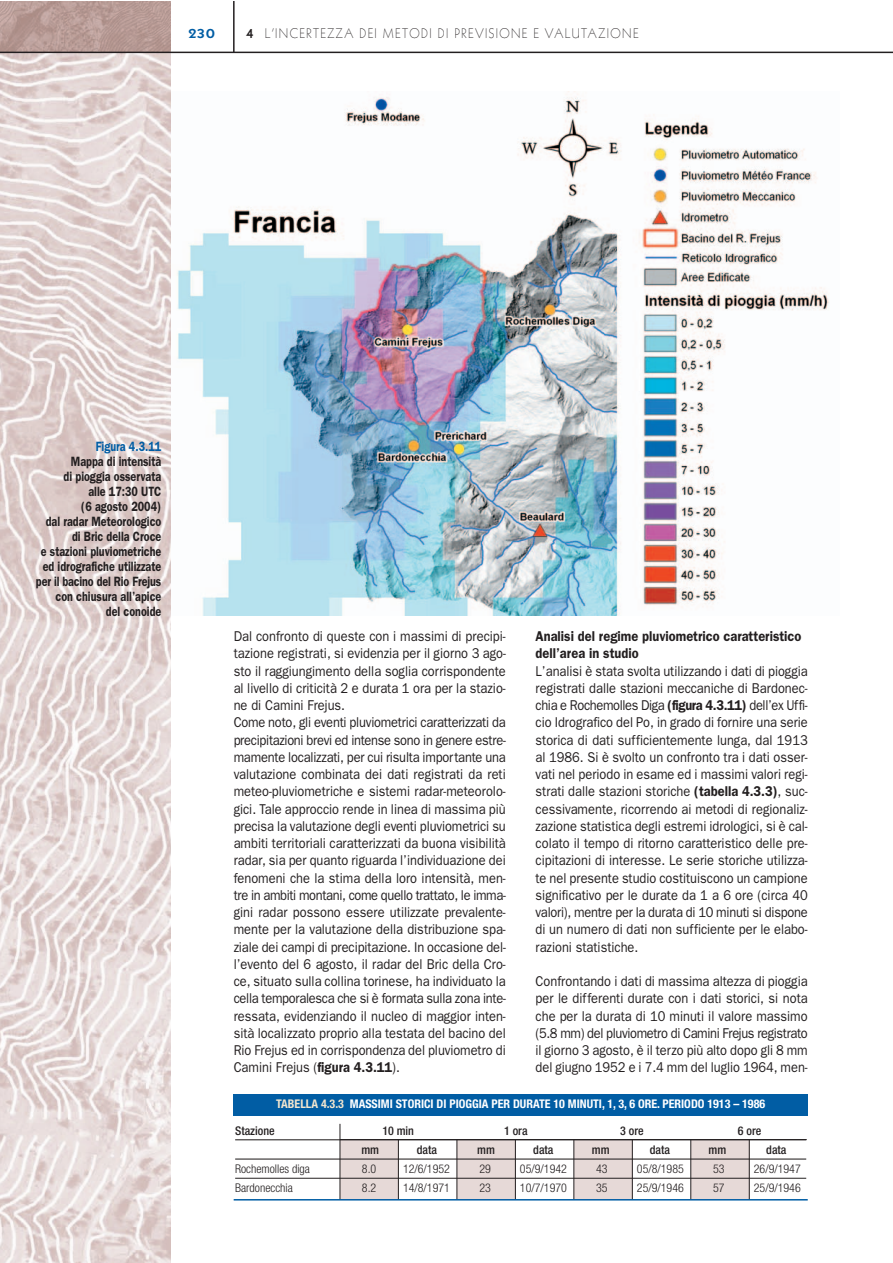
<style>
.page{position:relative;width:893px;height:1263px;background:#fff}
.page>*{position:absolute;margin:0;border:0;box-sizing:border-box;transform-origin:0 0}
.t1{font:800 15px "Kabel";color:#015da4;scale:1.2 1}
.t2{font:14.25px/17.2px "Franklin Gothic";color:#231f20;text-align:justify;scale:.9 1}
.t3{font:600 14.25px/17.2px "Franklin Gothic";color:#231f20;scale:.9 1}
.t4{font:600 13.5px/15px "Franklin Gothic";color:#231f20;text-align:right;scale:.8 1}
.t5{font:300 13.5px "Kabel";letter-spacing:.11em;color:#231f20;scale:.92 1}
.t6{font:600 13.5px "Franklin Gothic";color:#015da4;scale:.8 1}
.t7{font:300 condensed 12px "Helvetica Neue";color:#231f20}
.t8{font:700 condensed 12px "Helvetica Neue";color:#fff}
.t9{font:500 condensed 12px "Helvetica Neue";color:#231f20}
.s1{font-weight:800;font-size:15px}
.s2{font-weight:600}
.s3{color:#f2e5cf}
</style>
<div class="page">
<img style="left:177px;top:91px;width:652px;height:524px">
<img style="left:0;top:53px;width:170px;height:1210px">
<svg style="left:0;top:1px;width:170px;height:51px;background:#b69994"></svg>
<hr style="left:0;top:52px;width:893px;height:1px;background:#231f20">
<hr style="left:233px;top:1px;width:2px;height:51px;background:#231f20">
<div style="left:340px;top:1139px;width:58px;height:61px;background:#e6d9d7"></div>
<div style="left:457px;top:1139px;width:58px;height:61px;background:#e6d9d7"></div>
<div style="left:574px;top:1139px;width:58px;height:61px;background:#e6d9d7"></div>
<div style="left:691px;top:1139px;width:58px;height:61px;background:#e6d9d7"></div>
<hr style="left:398px;top:1139px;width:1px;height:61px;background:#231f20">
<hr style="left:340px;top:1124px;width:1px;height:76px;background:#231f20">
<hr style="left:457px;top:1139px;width:1px;height:61px;background:#231f20">
<hr style="left:515px;top:1139px;width:1px;height:61px;background:#231f20">
<hr style="left:574px;top:1139px;width:1px;height:61px;background:#231f20">
<hr style="left:632px;top:1139px;width:1px;height:61px;background:#231f20">
<hr style="left:690px;top:1139px;width:1px;height:61px;background:#231f20">
<hr style="left:749px;top:1139px;width:1px;height:61px;background:#231f20">
<hr style="left:340px;top:1139px;width:467px;height:1px;background:#231f20">
<hr style="left:235px;top:1139px;width:571px;height:1px;background:#231f20">
<hr style="left:235px;top:1158px;width:571px;height:1px;background:#231f20">
<hr style="left:235px;top:1178px;width:571px;height:1px;background:#231f20">
<hr style="left:234px;top:1199px;width:574px;height:1px;background:#015da4">
<div style="left:234px;top:1094px;width:574px;height:22px;background:#015da4"></div>
<p class="t1" style="left:188px;top:27px;width:24px">230</p>
<p class="t5" style="left:246px;top:28px;width:428px"><span class="s1">4</span> L’INCERTEZZA DEI METODI DI PREVISIONE E VALUTAZIONE</p>
<p class="t6" style="left:96px;top:442px;width:84px">Figura 4.3.11</p>
<p class="t4" style="left:36px;top:455px;width:158px">Mappa di intensità<br>di pioggia osservata<br>alle 17:30 UTC<br>(6 agosto 2004)<br>dal radar Meteorologico di Bric della Croce<br>e stazioni pluviometriche ed idrografiche utilizzate per il bacino del Rio Frejus con chiusura all’apice<br>del conoide</p>
<p class="t2" style="left:234px;top:629px;width:304px;text-align:left">Dal confronto di queste con i massimi di precipi&shy;tazione registrati, si evidenzia per il giorno 3 ago&shy;sto il raggiungimento della soglia corrispondente al livello di criticità 2 e durata 1 ora per la stazio&shy;ne di Camini Frejus.<br>Come noto, gli eventi pluviometrici caratterizzati da precipitazioni brevi ed intense sono in genere estre&shy;mamente localizzati, per cui risulta importante una valutazione combinata dei dati registrati da reti meteo-pluviometriche e sistemi radar-meteorolo&shy;gici. Tale approccio rende in linea di massima più precisa la valutazione degli eventi pluviometrici su ambiti territoriali caratterizzati da buona visibilità radar, sia per quanto riguarda l’individuazione dei fenomeni che la stima della loro intensità, men&shy;tre in ambiti montani, come quello trattato, le imma&shy;gini radar possono essere utilizzate prevalente&shy;mente per la valutazione della distribuzione spa&shy;ziale dei campi di precipitazione. In occasione del&shy;l’evento del 6 agosto, il radar del Bric della Cro&shy;ce, situato sulla collina torinese, ha individuato la cella temporalesca che si è formata sulla zona inte&shy;ressata, evidenziando il nucleo di maggior inten&shy;sità localizzato proprio alla testata del bacino del Rio Frejus ed in corrispondenza del pluviometro di Camini Frejus (<span class="s2">figura 4.3.11</span>).</p>
<p class="t3" style="left:536px;top:629px;width:297px">Analisi del regime pluviometrico caratteristico dell’area in studio</p>
<p class="t2" style="left:536px;top:663px;width:304px">L’analisi è stata svolta utilizzando i dati di pioggia registrati dalle stazioni meccaniche di Bardonec&shy;chia e Rochemolles Diga <span class="s2">(figura 4.3.11)</span> dell’ex Uffi&shy;cio Idrografico del Po, in grado di fornire una serie storica di dati sufficientemente lunga, dal 1913 al 1986. Si è svolto un confronto tra i dati osser&shy;vati nel periodo in esame ed i massimi valori regi&shy;strati dalle stazioni storiche <span class="s2">(tabella 4.3.3)</span>, suc&shy;cessivamente, ricorrendo ai metodi di regionaliz&shy;zazione statistica degli estremi idrologici, si è cal&shy;colato il tempo di ritorno caratteristico delle pre&shy;cipitazioni di interesse. Le serie storiche utilizza&shy;te nel presente studio costituiscono un campione significativo per le durate da 1 a 6 ore (circa 40 valori), mentre per la durata di 10 minuti si dispone di un numero di dati non sufficiente per le elabo&shy;razioni statistiche.</p>
<p class="t2" style="left:536px;top:974px;width:304px">Confrontando i dati di massima altezza di pioggia per le differenti durate con i dati storici, si nota che per la durata di 10 minuti il valore massimo (5.8 mm) del pluviometro di Camini Frejus registrato il giorno 3 agosto, è il terzo più alto dopo gli 8 mm del giugno 1952 e i 7.4 mm del luglio 1964, men-</p>
<p class="t8" style="left:276px;top:1100px;width:491px"><span class="s3">TABELLA 4.3.3</span> MASSIMI STORICI DI PIOGGIA PER DURATE 10 MINUTI, 1, 3, 6 ORE. PERIODO 1913 – 1986</p>
<p class="t9" style="left:235px;top:1126px;width:41px">Stazione</p>
<p class="t9" style="left:382px;top:1126px;width:33px">10 min</p>
<p class="t9" style="left:504px;top:1126px;width:25px">1 ora</p>
<p class="t9" style="left:620px;top:1126px;width:25px">3 ore</p>
<p class="t9" style="left:738px;top:1126px;width:25px">6 ore</p>
<p class="t9" style="left:361px;top:1145px;width:19px">mm</p>
<p class="t9" style="left:417px;top:1145px;width:22px">data</p>
<p class="t9" style="left:477px;top:1145px;width:19px">mm</p>
<p class="t9" style="left:533px;top:1145px;width:22px">data</p>
<p class="t9" style="left:592px;top:1145px;width:19px">mm</p>
<p class="t9" style="left:650px;top:1145px;width:22px">data</p>
<p class="t9" style="left:708px;top:1145px;width:19px">mm</p>
<p class="t9" style="left:766px;top:1145px;width:22px">data</p>
<p class="t7" style="left:235px;top:1164px;width:76px">Rochemolles diga</p>
<p class="t7" style="left:362px;top:1164px;width:16px">8.0</p>
<p class="t7" style="left:403px;top:1164px;width:48px">12/6/1952</p>
<p class="t7" style="left:479px;top:1164px;width:13px">29</p>
<p class="t7" style="left:520px;top:1164px;width:48px">05/9/1942</p>
<p class="t7" style="left:596px;top:1164px;width:13px">43</p>
<p class="t7" style="left:637px;top:1164px;width:48px">05/8/1985</p>
<p class="t7" style="left:713px;top:1164px;width:13px">53</p>
<p class="t7" style="left:754px;top:1164px;width:48px">26/9/1947</p>
<p class="t7" style="left:235px;top:1184px;width:59px">Bardonecchia</p>
<p class="t7" style="left:362px;top:1184px;width:16px">8.2</p>
<p class="t7" style="left:403px;top:1184px;width:48px">14/8/1971</p>
<p class="t7" style="left:479px;top:1184px;width:13px">23</p>
<p class="t7" style="left:520px;top:1184px;width:48px">10/7/1970</p>
<p class="t7" style="left:596px;top:1184px;width:13px">35</p>
<p class="t7" style="left:637px;top:1184px;width:48px">25/9/1946</p>
<p class="t7" style="left:713px;top:1184px;width:13px">57</p>
<p class="t7" style="left:754px;top:1184px;width:48px">25/9/1946</p>
</div>
